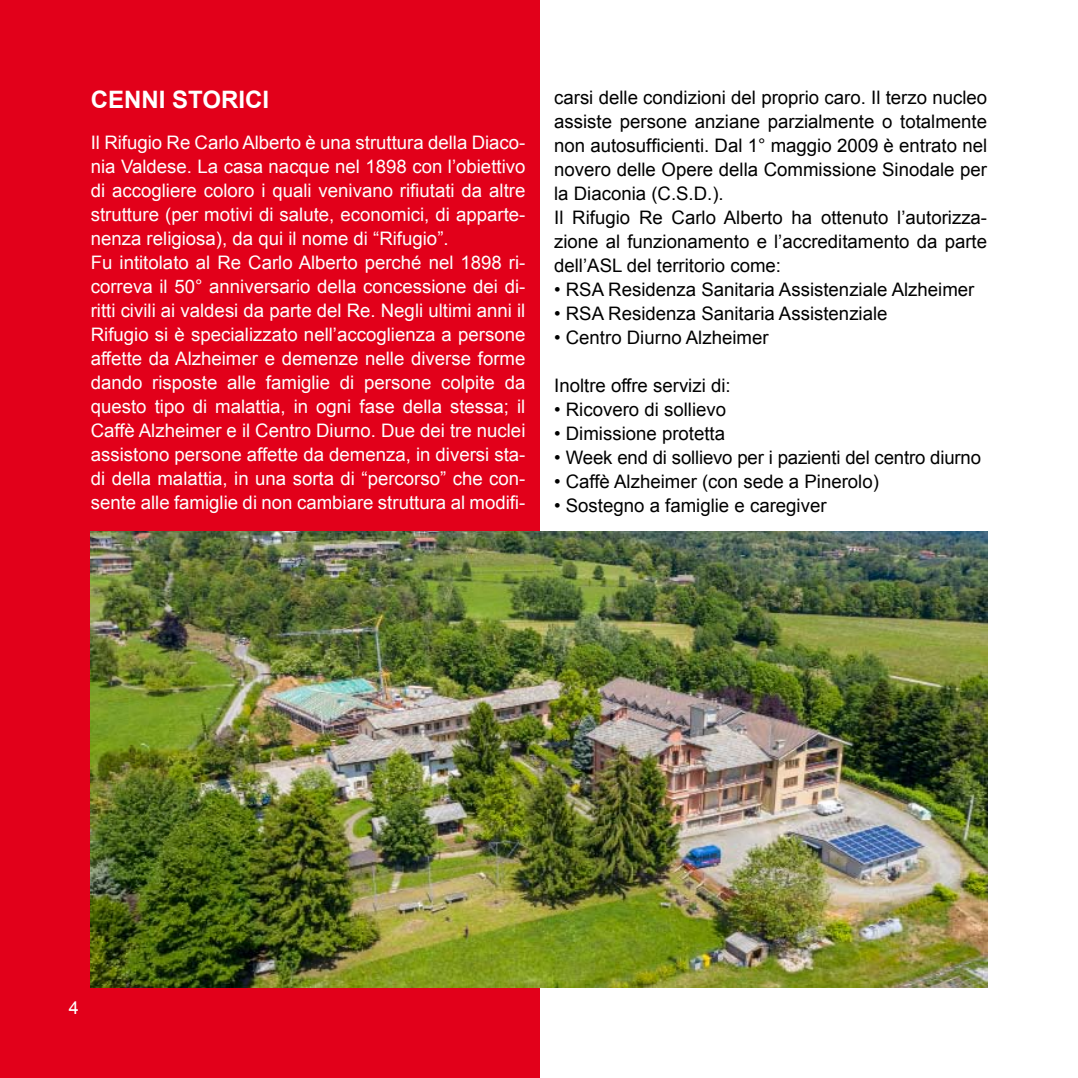
<style>
.page{position:relative;width:1078px;height:1078px;background:#fff}
.page>*{position:absolute;margin:0;border:0;box-sizing:border-box;transform-origin:0 0}
.t1{font:700 24px "Arial";color:#fff}
.t2{font:18.6px/24px "Arial";color:#fff}
.t3{font:18.6px/24px "Arial";color:#000}
.t4{font:18px "Arial";color:#fff}
</style>
<div class="page">
<div style="left:0;top:0;width:540px;height:1077px;background:#e2001a"></div>
<img style="left:91px;top:531px;width:895px;height:455px">
<p class="t1" style="left:91px;top:84px;width:180px">CENNI STORICI</p>
<p class="t2" style="left:91px;top:131px;width:436px">Il Rifugio Re Carlo Alberto è una struttura della Diaco&shy;nia Valdese. La casa nacque nel 1898 con l’obiettivo di accogliere coloro i quali venivano rifiutati da altre strutture (per motivi di salute, economici, di apparte&shy;nenza religiosa), da qui il nome di “Rifugio”.<br>Fu intitolato al Re Carlo Alberto perché nel 1898 ri&shy;correva il 50° anniversario della concessione dei di&shy;ritti civili ai valdesi da parte del Re. Negli ultimi anni il Rifugio si è specializzato nell’accoglienza a persone affette da Alzheimer e demenze nelle diverse forme dando risposte alle famiglie di persone colpite da questo tipo di malattia, in ogni fase della stessa; il Caffè Alzheimer e il Centro Diurno. Due dei tre nuclei assistono persone affette da demenza, in diversi sta&shy;di della malattia, in una sorta di “percorso” che con&shy;sente alle famiglie di non cambiare struttura al modifi-</p>
<p class="t3" style="left:554px;top:86px;width:434px">carsi delle condizioni del proprio caro. Il terzo nucleo assiste persone anziane parzialmente o totalmente non autosufficienti. Dal 1° maggio 2009 è entrato nel novero delle Opere della Commissione Sinodale per la Diaconia (C.S.D.).<br>Il Rifugio Re Carlo Alberto ha ottenuto l’autorizza&shy;zione al funzionamento e l’accreditamento da parte dell’ASL del territorio come:</p>
<p class="t3" style="left:554px;top:278px;width:422px">• RSA Residenza Sanitaria Assistenziale Alzheimer</p>
<p class="t3" style="left:554px;top:302px;width:335px">• RSA Residenza Sanitaria Assistenziale</p>
<p class="t3" style="left:554px;top:326px;width:216px">• Centro Diurno Alzheimer</p>
<p class="t3" style="left:554px;top:374px;width:178px">Inoltre offre servizi di:</p>
<p class="t3" style="left:554px;top:398px;width:173px">• Ricovero di sollievo</p>
<p class="t3" style="left:554px;top:422px;width:172px">• Dimissione protetta</p>
<p class="t3" style="left:554px;top:446px;width:428px">• Week end di sollievo per i pazienti del centro diurno</p>
<p class="t3" style="left:554px;top:470px;width:326px">• Caffè Alzheimer (con sede a Pinerolo)</p>
<p class="t3" style="left:554px;top:494px;width:274px">• Sostegno a famiglie e caregiver</p>
<p class="t4" style="left:69px;top:995px;width:12px">4</p>
</div>
